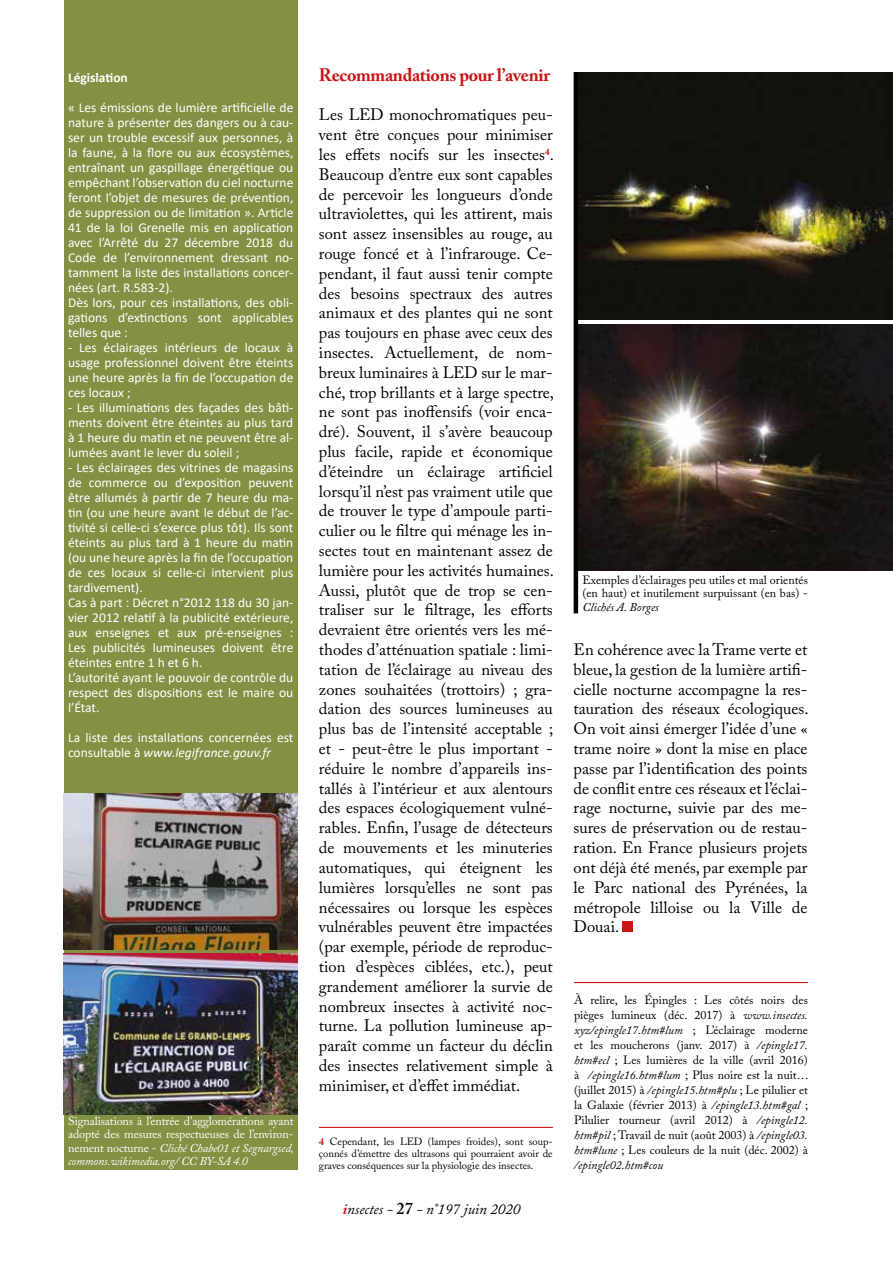
<style>
.page{position:relative;width:893px;height:1263px;background:#fff}
.page>*{position:absolute;margin:0;border:0;box-sizing:border-box;transform-origin:0 0}
.t1{font:700 18px "Adobe Caslon Pro";letter-spacing:-.02em;color:#ca1517}
.t2{font:16.5px/19.8px "Adobe Caslon Pro";color:#000;text-align:justify}
.t3{font:italic 15px "Adobe Caslon Pro";color:#000}
.t4{font:13.5px/15px "Calibri";color:#fff}
.t5{font:700 13.5px "Calibri";color:#fff}
.t6{font:12px/15px "Adobe Caslon Pro";color:#000;text-align:justify}
.t7{font:12px/13.5px "Adobe Caslon Pro";letter-spacing:-.01em;color:#fff;text-align:justify}
.t8{font:italic 12px "Adobe Caslon Pro";color:#000}
.t9{font:10.5px/12px "Adobe Caslon Pro";color:#000;text-align:justify}
.s1{font-style:italic}
.s2{font-weight:700;color:#ca1517}
.s3{font-weight:600;font-style:normal;font-size:16.5px}
</style>
<div class="page">
<div style="left:64px;top:0;width:234px;height:1169px;background:#829143"></div>
<img style="left:64px;top:793px;width:234px;height:156px">
<img style="left:578px;top:72px;width:315px;height:248px">
<img style="left:578px;top:325px;width:315px;height:246px">
<hr style="left:574px;top:982px;width:234px;height:1px;background:#ca1517">
<div style="left:622px;top:922px;width:11px;height:10px;background:#ca1517"></div>
<hr style="left:319px;top:1127px;width:234px;height:1px;background:#ca1517">
<img style="left:64px;top:953px;width:234px;height:161px">
<hr style="left:574px;top:72px;width:4px;height:541px;background:#000">
<p class="t5" style="left:68px;top:68px;width:61px">Législation</p>
<p class="t4" style="left:68px;top:100px;width:227px">« Les émissions de lumière artificielle de nature à présenter des dangers ou à cau&shy;ser un trouble excessif aux personnes, à la faune, à la flore ou aux écosystèmes, entraînant un gaspillage énergétique ou empêchant l’observation du ciel nocturne feront l’objet de mesures de prévention, de suppression ou de limitation ». Article 41 de la loi Grenelle mis en application avec l’Arrêté du 27 décembre 2018 du Code de l’environnement dressant no&shy;tamment la liste des installations concer&shy;nées (art. R.583-2).<br>Dès lors, pour ces installations, des obli&shy;gations d’extinctions sont applicables telles que :</p>
<p class="t4" style="left:68px;top:340px;width:227px;text-align:justify">- Les éclairages intérieurs de locaux à usage professionnel doivent être éteints une heure après la fin de l’occupation de ces locaux ;</p>
<p class="t4" style="left:68px;top:400px;width:227px;text-align:justify">- Les illuminations des façades des bâti&shy;ments doivent être éteintes au plus tard à 1 heure du matin et ne peuvent être al&shy;lumées avant le lever du soleil ;</p>
<p class="t4" style="left:68px;top:460px;width:227px">- Les éclairages des vitrines de magasins de commerce ou d’exposition peuvent être allumés à partir de 7 heure du ma&shy;tin (ou une heure avant le début de l’ac&shy;tivité si celle-ci s’exerce plus tôt). Ils sont éteints au plus tard à 1 heure du matin (ou une heure après la fin de l’occupation de ces locaux si celle-ci intervient plus tardivement).<br>Cas à part : Décret n°2012 118 du 30 jan&shy;vier 2012 relatif à la publicité extérieure, aux enseignes et aux pré-enseignes :<br>Les publicités lumineuses doivent être éteintes entre 1 h et 6 h.<br>L’autorité ayant le pouvoir de contrôle du respect des dispositions est le maire ou l’État.</p>
<p class="t4" style="left:68px;top:730px;width:227px">La liste des installations concernées est consultable à <span class="s1">www.legifrance.gouv.fr</span></p>
<p class="t7" style="left:68px;top:1114px;width:227px">Signalisations à l’entrée d’agglomérations ayant adopté des mesures respectueuses de l’environ&shy;nement nocturne - <span class="s1">Cliché Chabe01 et Segnargsed, commons.wikimedia.org/ CC BY-SA 4.0</span></p>
<p class="t1" style="left:319px;top:64px;width:232px">Recommandations pour l’avenir</p>
<p class="t2" style="left:319px;top:105px;width:237px">Les LED monochromatiques peu&shy;vent être conçues pour minimiser les effets nocifs sur les insectes<sup>4</sup>.<br>Beaucoup d’entre eux sont capables de percevoir les longueurs d’onde ultraviolettes, qui les attirent, mais sont assez insensibles au rouge, au rouge foncé et à l’infrarouge. Ce&shy;pendant, il faut aussi tenir compte des besoins spectraux des autres animaux et des plantes qui ne sont pas toujours en phase avec ceux des insectes. Actuellement, de nom&shy;breux luminaires à LED sur le mar&shy;ché, trop brillants et à large spectre, ne sont pas inoffensifs (voir enca&shy;dré). Souvent, il s’avère beaucoup plus facile, rapide et économique d’éteindre un éclairage artificiel lorsqu’il n’est pas vraiment utile que de trouver le type d’ampoule parti&shy;culier ou le filtre qui ménage les in&shy;sectes tout en maintenant assez de lumière pour les activités humaines.<br>Aussi, plutôt que de trop se cen&shy;traliser sur le filtrage, les efforts devraient être orientés vers les mé&shy;thodes d’atténuation spatiale : limi&shy;tation de l’éclairage au niveau des zones souhaitées (trottoirs) ; gra&shy;dation des sources lumineuses au plus bas de l’intensité acceptable ; et - peut-être le plus important - réduire le nombre d’appareils ins&shy;tallés à l’intérieur et aux alentours des espaces écologiquement vulné&shy;rables. Enfin, l’usage de détecteurs de mouvements et les minuteries automatiques, qui éteignent les lumières lorsqu’elles ne sont pas nécessaires ou lorsque les espèces vulnérables peuvent être impactées (par exemple, période de reproduc&shy;tion d’espèces ciblées, etc.), peut grandement améliorer la survie de nombreux insectes à activité noc&shy;turne. La pollution lumineuse ap&shy;paraît comme un facteur du déclin des insectes relativement simple à minimiser, et d’effet immédiat.</p>
<p class="t9" style="left:319px;top:1136px;width:235px"><span class="s2">4</span> Cependant, les LED (lampes froides), sont soup&shy;çonnés d’émettre des ultrasons qui pourraient avoir de graves conséquences sur la physiologie des insectes.</p>
<p class="t3" style="left:343px;top:1200px;width:179px"><span class="s2">i</span>nsectes - <span class="s3">27</span> - n°197 juin 2020</p>
<p class="t6" style="left:583px;top:573px;width:227px;line-height:13.5px">Exemples d’éclairages peu utiles et mal orientés (en haut) et inutilement surpuissant (en bas) -</p>
<p class="t8" style="left:583px;top:600px;width:78px">Clichés A. Borges</p>
<p class="t2" style="left:574px;top:639px;width:237px">En cohérence avec la Trame verte et bleue, la gestion de la lumière artifi&shy;cielle nocturne accompagne la res&shy;tauration des réseaux écologiques.<br>On voit ainsi émerger l’idée d’une « trame noire » dont la mise en place passe par l’identification des points de conflit entre ces réseaux et l’éclai&shy;rage nocturne, suivie par des me&shy;sures de préservation ou de restau&shy;ration. En France plusieurs projets ont déjà été menés, par exemple par le Parc national des Pyrénées, la métropole lilloise ou la Ville de Douai.</p>
<p class="t6" style="left:574px;top:992px;width:236px">À relire, les Épingles : Les côtés noirs des pièges lumineux (déc. 2017) à <span class="s1">www.insectes. xyz/epingle17.htm#lum</span> ; L’éclairage moderne et les moucherons (janv. 2017) à <span class="s1">/epingle17. htm#ecl</span> ; Les lumières de la ville (avril 2016) à <span class="s1">/epingle16.htm#lum</span> ; Plus noire est la nuit… (juillet 2015) à <span class="s1">/epingle15.htm#plu</span> ; Le pilulier et la Galaxie (février 2013) à <span class="s1">/epingle13.htm#gal</span> ; Pilulier tourneur (avril 2012) à <span class="s1">/epingle12. htm#pil</span> ; Travail de nuit (août 2003) à <span class="s1">/epingle03. htm#lune</span> ; Les couleurs de la nuit (déc. 2002) à <span class="s1">/epingle02.htm#cou</span></p>
</div>
